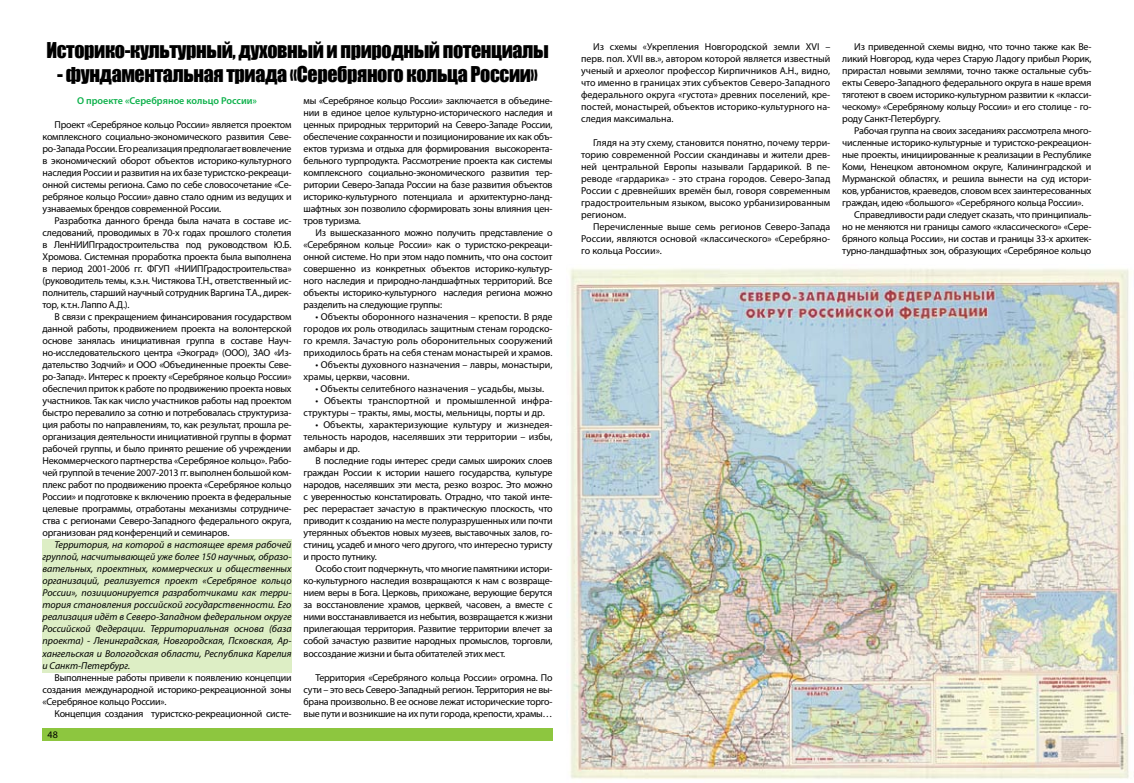
<style>
.page{position:relative;width:1134px;height:783px;background:#fff}
.page>*{position:absolute;margin:0;border:0;box-sizing:border-box;transform-origin:0 0}
.t1{font:20px "Impact";letter-spacing:-.02em;color:#000}
.t2{font:10px/12px "Myriad Pro";letter-spacing:-.02em;color:#000;text-align:justify}
.t3{font:italic 10px/12px "Myriad Pro";color:#000;text-align:justify}
.t4{font:10px/12px "Myriad Pro";color:#000}
.t5{font:600 10px "Myriad Pro";color:#0db14b}
</style>
<div class="page">
<div style="left:43px;top:727px;width:510px;height:13px;background:#8dc63f"></div>
<div style="left:43px;top:538px;width:249px;height:134px;background:#ddeec5"></div>
<img style="left:570px;top:268px;width:559px;height:511px">
<h1 class="t1" style="left:46px;top:35px;width:504px">Историко-культурный, духовный и природный потенциалы</h1>
<h1 class="t1" style="left:57px;top:59px;width:482px">- фундаментальная триада «Серебряного кольца России»</h1>
<p class="t5" style="left:77px;top:94px;width:181px">О проекте «Серебряное кольцо России»</p>
<p class="t2" style="left:43px;top:118px;width:251px;text-indent:12px">Проект «Серебряное кольцо России» является проектом комплексного социально-экономического развития Севе&shy;ро-Запада России. Его реализация предполагает вовлечение в экономический оборот объектов историко-культурного наследия России и развития на их базе туристско-рекреаци&shy;онной системы региона. Само по себе словосочетание «Се&shy;ребряное кольцо России» давно стало одним из ведущих и узнаваемых брендов современной России.</p>
<p class="t2" style="left:43px;top:214px;width:251px;text-indent:12px">Разработка данного бренда была начата в составе ис&shy;следований, проводимых в 70-х годах прошлого столетия в ЛенНИИПградостроительства под руководством Ю.Б.<br>Хромова. Системная проработка проекта была выполнена в период 2001-2006 гг. ФГУП «НИИПГрадостроительства» (руководитель темы, к.э.н. Чистякова Т.Н., ответственный ис&shy;полнитель, старший научный сотрудник Варгина Т.А., дирек&shy;тор, к.т.н. Лаппо А.Д.).</p>
<p class="t2" style="left:43px;top:310px;width:251px;text-indent:12px">В связи с прекращением финансирования государством данной работы, продвижением проекта на волонтерской основе занялась инициативная группа в составе Науч&shy;но-исследовательского центра «Экоград» (ООО), ЗАО «Из&shy;дательство Зодчий» и ООО «Объединенные проекты Севе&shy;ро-Запад». Интерес к проекту «Серебряное кольцо России» обеспечил приток к работе по продвижению проекта новых участников. Так как число участников работы над проектом быстро перевалило за сотню и потребовалась структуриза&shy;ция работы по направлениям, то, как результат, прошла ре&shy;организация деятельности инициативной группы в формат рабочей группы, и было принято решение об учреждении Некоммерческого партнерства «Серебряное кольцо». Рабо&shy;чей группой в течение 2007-2013 гг. выполнен большой ком&shy;плекс работ по продвижению проекта «Серебряное кольцо России» и подготовке к включению проекта в федеральные целевые программы, отработаны механизмы сотрудниче&shy;ства с регионами Северо-Западного федерального округа, организован ряд конференций и семинаров.</p>
<p class="t3" style="left:43px;top:538px;width:251px;text-indent:12px">Территория, на которой в настоящее время рабочей группой, насчитывающей уже более 150 научных, образо&shy;вательных, проектных, коммерческих и общественных организаций, реализуется проект «Серебряное кольцо России», позиционируется разработчиками как терри&shy;тория становления российской государственности. Его реализация идёт в Северо-Западном федеральном округе Российской Федерации. Территориальная основа (база проекта) - Ленинградская, Новгородская, Псковская, Ар&shy;хангельская и Вологодская области, Республика Карелия и Санкт-Петербург.</p>
<p class="t2" style="left:43px;top:670px;width:251px;text-indent:12px">Выполненные работы привели к появлению концепции создания международной историко-рекреационной зоны «Серебряное кольцо России».</p>
<p class="t2" style="left:55px;top:706px;width:239px">Концепция создания туристско-рекреационной систе-</p>
<p class="t2" style="left:48px;top:727px;width:12px">48</p>
<p class="t2" style="left:304px;top:94px;width:251px">мы «Серебряное кольцо России» заключается в объедине&shy;нии в единое целое культурно-исторического наследия и ценных природных территорий на Северо-Западе России, обеспечение сохранности и позиционирование их как объ&shy;ектов туризма и отдыха для формирования высокорента&shy;бельного турпродукта. Рассмотрение проекта как системы комплексного социально-экономического развития тер&shy;ритории Северо-Запада России на базе развития объектов историко-культурного потенциала и архитектурно-ланд&shy;шафтных зон позволило сформировать зоны влияния цен&shy;тров туризма.</p>
<p class="t2" style="left:304px;top:226px;width:251px;text-indent:12px">Из вышесказанного можно получить представление о «Серебряном кольце России» как о туристско-рекреаци&shy;онной системе. Но при этом надо помнить, что она состоит совершенно из конкретных объектов историко-культур&shy;ного наследия и природно-ландшафтных территорий. Все объекты историко-культурного наследия региона можно разделить на следующие группы:</p>
<p class="t2" style="left:304px;top:310px;width:251px;text-indent:12px">• Объекты оборонного назначения – крепости. В ряде городов их роль отводилась защитным стенам городско&shy;го кремля. Зачастую роль оборонительных сооружений приходилось брать на себя стенам монастырей и храмов.</p>
<p class="t4" style="left:304px;top:358px;width:251px;text-indent:12px">• Объекты духовного назначения – лавры, монастыри, храмы, церкви, часовни.</p>
<p class="t4" style="left:316px;top:382px;width:230px">• Объекты селитебного назначения – усадьбы, мызы.</p>
<p class="t4" style="left:304px;top:394px;width:251px;text-indent:12px">• Объекты транспортной и промышленной инфра&shy;структуры – тракты, ямы, мосты, мельницы, порты и др.</p>
<p class="t2" style="left:304px;top:418px;width:250px;text-indent:12px">• Объекты, характеризующие культуру и жизнедея&shy;тельность народов, населявших эти территории – избы, амбары и др.</p>
<p class="t2" style="left:304px;top:454px;width:251px;text-indent:12px">В последние годы интерес среди самых широких слоев граждан России к истории нашего государства, культуре народов, населявших эти места, резко возрос. Это можно с уверенностью констатировать. Отрадно, что такой инте&shy;рес перерастает зачастую в практическую плоскость, что приводит к созданию на месте полуразрушенных или почти утерянных объектов новых музеев, выставочных залов, го&shy;стиниц, усадеб и много чего другого, что интересно туристу и просто путнику.</p>
<p class="t2" style="left:304px;top:562px;width:251px;text-indent:12px">Особо стоит подчеркнуть, что многие памятники истори&shy;ко-культурного наследия возвращаются к нам с возвраще&shy;нием веры в Бога. Церковь, прихожане, верующие берутся за восстановление храмов, церквей, часовен, а вместе с ними восстанавливается из небытия, возвращается к жизни прилегающая территория. Развитие территории влечет за собой зачастую развитие народных промыслов, торговли, воссоздание жизни и быта обитателей этих мест.</p>
<p class="t2" style="left:304px;top:670px;width:251px;text-indent:12px">Территория «Серебряного кольца России» огромна. По сути – это весь Северо-Западный регион. Территория не вы&shy;брана произвольно. В ее основе лежат исторические торго&shy;вые пути и возникшие на их пути города, крепости, храмы…</p>
<p class="t2" style="left:581px;top:41px;width:251px;text-indent:12px">Из схемы «Укрепления Новгородской земли XVI – перв. пол. XVII вв.», автором которой является известный ученый и археолог профессор Кирпичников А.Н., видно, что именно в границах этих субъектов Северо-Западного федерального округа «густота» древних поселений, кре&shy;постей, монастырей, объектов историко-культурного на&shy;следия максимальна.</p>
<p class="t2" style="left:581px;top:137px;width:251px;text-indent:12px">Глядя на эту схему, становится понятно, почему терри&shy;торию современной России скандинавы и жители древ&shy;ней центральной Европы называли Гардарикой. В пе&shy;реводе «гардарика» - это страна городов. Северо-Запад России с древнейших времён был, говоря современным градостроительным языком, высоко урбанизированным регионом.</p>
<p class="t2" style="left:581px;top:221px;width:251px;text-indent:12px">Перечисленные выше семь регионов Северо-Запада России, являются основой «классического» «Серебряно&shy;го кольца России».</p>
<p class="t2" style="left:842px;top:41px;width:251px;text-indent:12px">Из приведенной схемы видно, что точно также как Ве&shy;ликий Новгород, куда через Старую Ладогу прибыл Рюрик, прирастал новыми землями, точно также остальные субъ&shy;екты Северо-Западного федерального округа в наше время тяготеют в своем историко-культурном развитии к «класси&shy;ческому» «Серебряному кольцу России» и его столице - го&shy;роду Санкт-Петербургу.</p>
<p class="t2" style="left:854px;top:125px;width:239px">Рабочая группа на своих заседаниях рассмотрела много-</p>
<p class="t2" style="left:842px;top:137px;width:251px">численные историко-культурные и туристско-рекреацион-</p>
<p class="t2" style="left:842px;top:149px;width:251px">ные проекты, инициированные к реализации в Республике</p>
<p class="t2" style="left:842px;top:161px;width:251px">Коми, Ненецком автономном округе, Калининградской и</p>
<p class="t2" style="left:842px;top:173px;width:251px">Мурманской областях, и решила вынести на суд истори-</p>
<p class="t2" style="left:842px;top:185px;width:251px">ков, урбанистов, краеведов, словом всех заинтересованных</p>
<p class="t2" style="left:842px;top:197px;width:243px">граждан, идею «большого» «Серебряного кольца России».</p>
<p class="t2" style="left:854px;top:209px;width:239px">Справедливости ради следует сказать, что принципиаль-</p>
<p class="t2" style="left:842px;top:221px;width:251px">но не меняются ни границы самого «классического» «Сере-</p>
<p class="t2" style="left:842px;top:233px;width:251px">бряного кольца России», ни состав и границы 33-х архитек-</p>
<p class="t2" style="left:842px;top:245px;width:251px">турно-ландшафтных зон, образующих «Серебряное кольцо</p>
</div>
